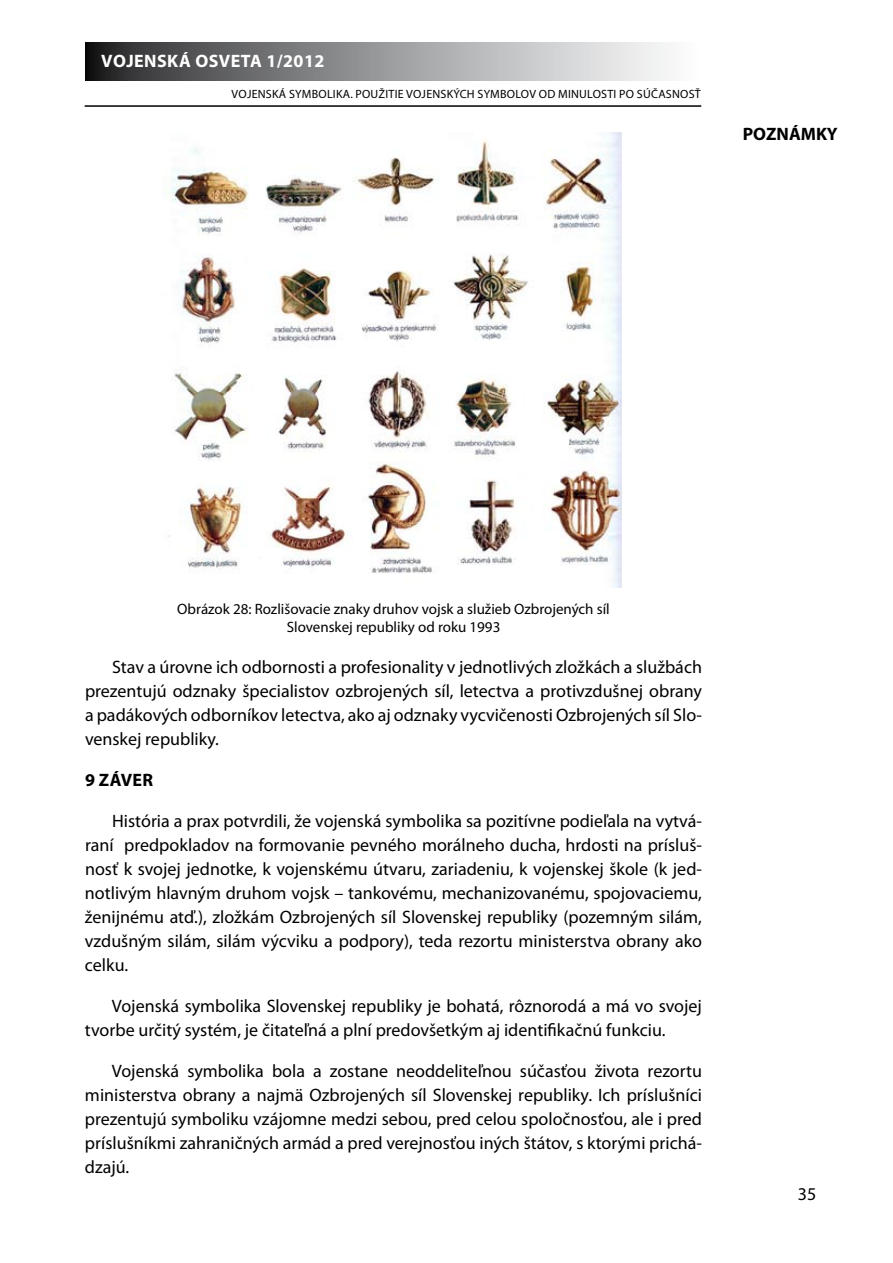
<style>
.page{position:relative;width:893px;height:1263px;background:#fff}
.page>*{position:absolute;margin:0;border:0;box-sizing:border-box;transform-origin:0 0}
.t1{font:18px/24px "Myriad Pro";color:#000;text-align:justify}
.t2{font:700 18px "Myriad Pro";letter-spacing:.025em;color:#fff}
.t3{font:700 18px "Myriad Pro";color:#000}
.t4{font:15px/18px "Myriad Pro";color:#000;text-align:center}
.t5{font:12px "Myriad Pro";letter-spacing:.02em;color:#000}
</style>
<div class="page">
<svg style="left:85px;top:43px;width:581px;height:38px;background:#929394"></svg>
<hr style="left:85px;top:105px;width:616px;height:2px;background:#000">
<img style="left:168px;top:133px;width:454px;height:454px">
<p class="t2" style="left:101px;top:49px;width:225px">VOJENSKÁ OSVETA 1/2012</p>
<p class="t5" style="left:232px;top:87px;width:15px">Vojenská</p>
<p class="t5" style="left:289px;top:87px;width:8px">symbolika</p>
<p class="t5" style="left:350px;top:87px;width:41px">. Použitie</p>
<p class="t5" style="left:406px;top:87px;width:8px">vojensk</p>
<p class="t5" style="left:453px;top:87px;width:33px">ých symbolov</p>
<p class="t5" style="left:539px;top:87px;width:27px">od minulosti</p>
<p class="t5" style="left:619px;top:87px;width:26px">po súčasnosť</p>
<p class="t3" style="left:743px;top:122px;width:96px">POZNÁMKY</p>
<p class="t4" style="left:177px;top:599px;width:434px">Obrázok 28: Rozlišovacie znaky druhov vojsk a služieb Ozbrojených síl<br>Slovenskej republiky od roku 1993</p>
<p class="t1" style="left:85px;top:654px;width:618px;text-indent:27px">Stav a úrovne ich odbornosti a profesionality v jednotlivých zložkách a službách prezentujú odznaky špecialistov ozbrojených síl, letectva a protivzdušnej obrany a padákových odborníkov letectva, ako aj odznaky vycvičenosti Ozbrojených síl Slo&shy;venskej republiky.</p>
<p class="t3" style="left:85px;top:768px;width:37px">9 ZÁVER</p>
<p class="t1" style="left:85px;top:808px;width:619px;text-indent:27px">História a prax potvrdili, že vojenská symbolika sa pozitívne podieľala na vytvá&shy;raní predpokladov na formovanie pevného morálneho ducha, hrdosti na prísluš&shy;nosť k svojej jednotke, k vojenskému útvaru, zariadeniu, k vojenskej škole (k jed&shy;notlivým hlavným druhom vojsk – tankovému, mechanizovanému, spojovaciemu, ženijnému atď.), zložkám Ozbrojených síl Slovenskej republiky (pozemným silám, vzdušným silám, silám výcviku a podpory), teda rezortu ministerstva obrany ako celku.</p>
<p class="t1" style="left:85px;top:993px;width:618px;text-indent:27px">Vojenská symbolika Slovenskej republiky je bohatá, rôznorodá a má vo svojej tvorbe určitý systém, je čitateľná a plní predovšetkým aj identifikačnú funkciu.</p>
<p class="t1" style="left:85px;top:1058px;width:619px;text-indent:27px">Vojenská symbolika bola a zostane neoddeliteľnou súčasťou života rezortu ministerstva obrany a najmä Ozbrojených síl Slovenskej republiky. Ich príslušníci prezentujú symboliku vzájomne medzi sebou, pred celou spoločnosťou, ale i pred príslušníkmi zahraničných armád a pred verejnosťou iných štátov, s ktorými prichá&shy;dzajú.</p>
<p class="t1" style="left:798px;top:1181px;width:20px">35</p>
</div>
